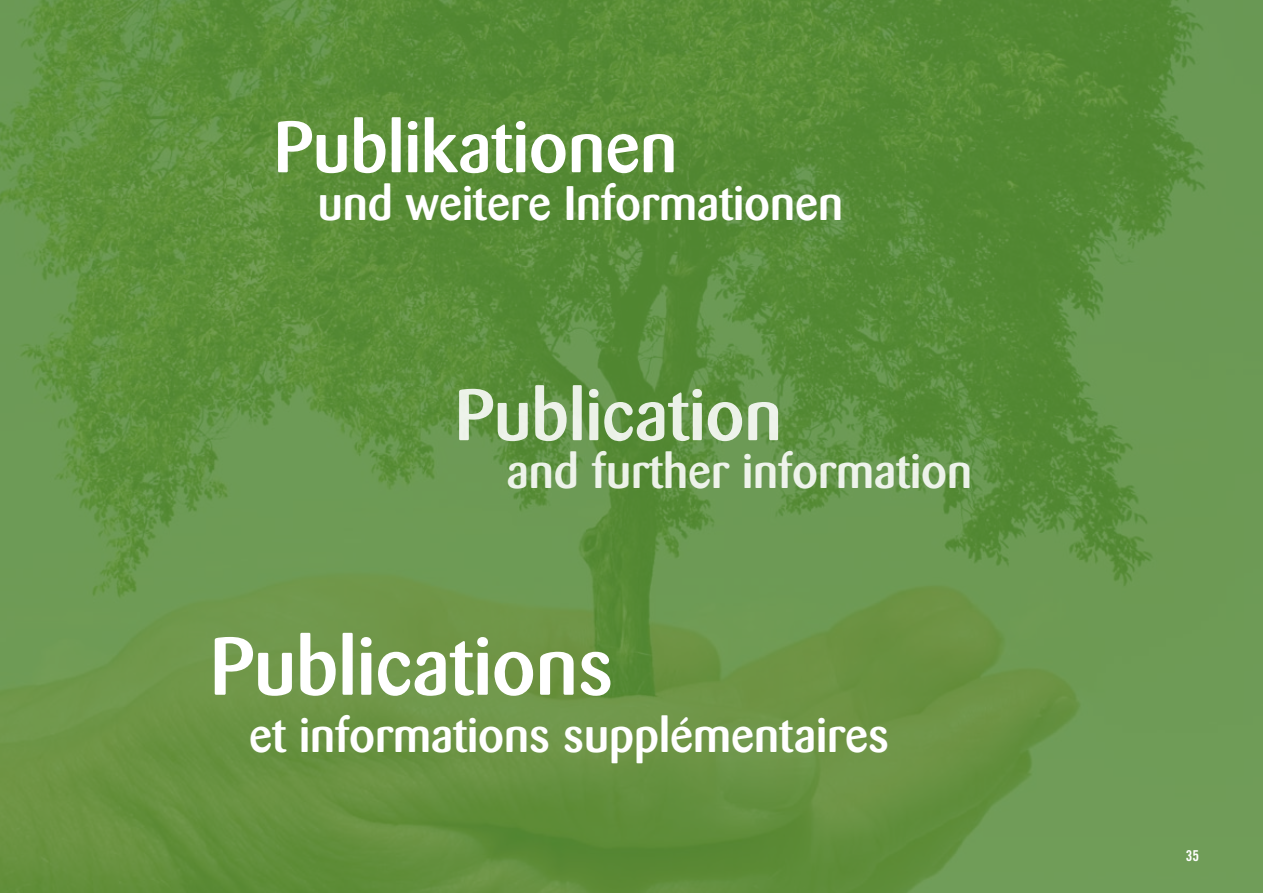
<style>
.page{position:relative;width:1263px;height:893px;background:#fff}
.page>*{position:absolute;margin:0;border:0;box-sizing:border-box;transform-origin:0 0}
.t1{font:500 81px "Barmeno BQ";color:#fff}
.t2{font:500 72px "Barmeno BQ";color:#fff}
.t3{font:500 48px "Barmeno BQ";color:#fff}
.t4{font:15px "Trade Gothic Bold Cond Twenty";color:#fff}
</style>
<div class="page">
<img style="left:0;top:0;width:1263px;height:893px">
<h2 class="t2" style="left:274px;top:105px;width:405px">Publikationen</h2>
<p class="t3" style="left:318px;top:175px;width:527px">und weitere Informationen</p>
<h2 class="t2" style="left:455px;top:373px;width:329px">Publication</h2>
<p class="t3" style="left:507px;top:443px;width:467px">and further information</p>
<h1 class="t1" style="left:210px;top:619px;width:405px">Publications</h1>
<p class="t3" style="left:249px;top:707px;width:642px">et informations supplémentaires</p>
<p class="t4" style="left:1186px;top:846px;width:15px">35</p>
</div>
